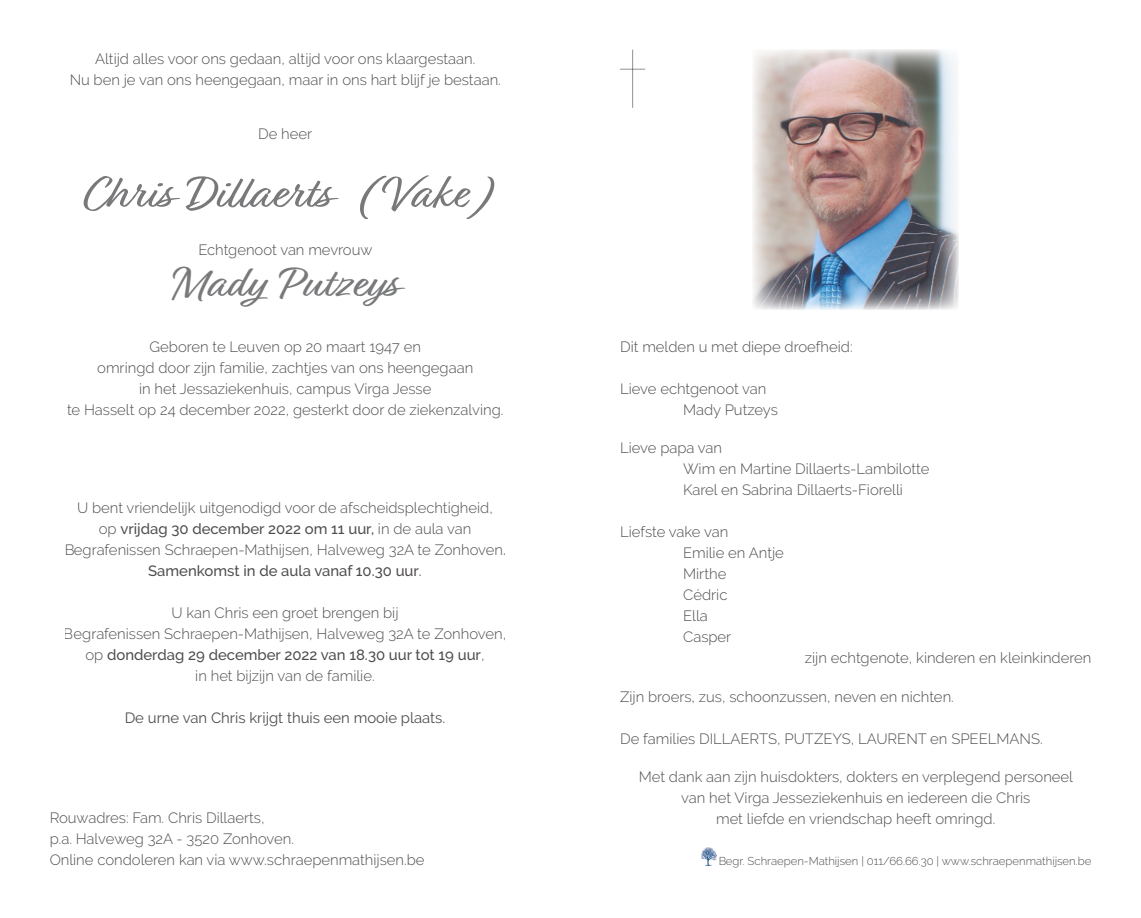
<style>
.page{position:relative;width:1141px;height:918px;background:#fff}
.page>*{position:absolute;margin:0;border:0;box-sizing:border-box;transform-origin:0 0}
.t1{font:47.25px "Relation Two";color:#57585a;scale:1.1 1}
.t2{font:43.75px "Relation Two";color:#57585a;scale:1.1 1}
.t3{font:300 14.88px/21px "Raleway";color:#231f20;text-align:center}
.t4{font:14.88px "Raleway";color:#231f20}
.t5{font:300 11.38px "Raleway";color:#231f20}
.s1{font-weight:500}
.s2{font-weight:400}
</style>
<div class="page">
<img style="left:701px;top:847px;width:15px;height:19px">
<svg style="left:620px;top:69px;width:25px;height:1px"></svg>
<hr style="left:632px;top:50px;width:1px;height:58px;background:#231f20">
<img style="left:753px;top:50px;width:205px;height:260px">
<p class="t3" style="left:70px;top:48px;width:433px">Altijd alles voor ons gedaan, altijd voor ons klaargestaan.<br>Nu ben je van ons heengegaan, maar in ons hart blijf je bestaan.</p>
<p class="t3" style="left:258px;top:123px;width:56px">De heer</p>
<h1 class="t1" style="left:83px;top:162px;width:369px">Chris Dillaerts (Vake)</h1>
<p class="t3" style="left:198px;top:239px;width:176px">Echtgenoot van mevrouw</p>
<h2 class="t2" style="left:173px;top:254px;width:205px">Mady Putzeys</h2>
<p class="t3" style="left:67px;top:336px;width:438px">Geboren te Leuven op 20 maart 1947 en<br>omringd door zijn familie, zachtjes van ons heengegaan<br>in het Jessaziekenhuis, campus Virga Jesse<br>te Hasselt op 24 december 2022, gesterkt door de ziekenzalving.</p>
<p class="t3" style="left:620px;top:336px;width:234px">Dit melden u met diepe droefheid:</p>
<p class="t3" style="left:683px;top:378px;width:96px;text-align:left;text-indent:-63px">Lieve echtgenoot van<br>Mady Putzeys</p>
<p class="t3" style="left:683px;top:437px;width:248px;text-align:left;text-indent:-63px">Lieve papa van<br>Wim en Martine Dillaerts-Lambilotte<br>Karel en Sabrina Dillaerts-Fiorelli</p>
<p class="t3" style="left:683px;top:521px;width:102px;text-align:left;text-indent:-63px">Liefste vake van<br>Emilie en Antje<br>Mirthe<br>Cédric<br>Ella<br>Casper</p>
<p class="t3" style="left:805px;top:647px;width:288px">zijn echtgenote, kinderen en kleinkinderen</p>
<p class="t3" style="left:620px;top:686px;width:335px">Zijn broers, zus, schoonzussen, neven en nichten.</p>
<p class="t3" style="left:620px;top:728px;width:424px">De families DILLAERTS, PUTZEYS, LAURENT en SPEELMANS.</p>
<p class="t3" style="left:639px;top:766px;width:436px">Met dank aan zijn huisdokters, dokters en verplegend personeel van het Virga Jesseziekenhuis en iedereen die Chris<br>met liefde en vriendschap heeft omringd.</p>
<p class="t3" style="left:64px;top:497px;width:443px">U bent vriendelijk uitgenodigd voor de afscheidsplechtigheid,<br>op <span class="s1">vrijdag 30 december 2022 om 11 uur,</span> in de aula van Begrafenissen Schraepen-Mathijsen, Halveweg 32A te Zonhoven<span class="s2">.<br></span><span class="s1">Samenkomst in de aula vanaf 10.30 uur</span><span class="s2">.</span></p>
<p class="t3" style="left:64px;top:602px;width:444px">U kan Chris een groet brengen bij<br>Begrafenissen Schraepen-Mathijsen, Halveweg 32A te Zonhoven, op <span class="s1">donderdag 29 december 2022 van 18.30 uur tot 19 uur</span>,<br>in het bijzijn van de familie.</p>
<p class="t4" style="left:125px;top:709px;width:322px">De urne van Chris krijgt thuis een mooie plaats.</p>
<p class="t3" style="left:50px;top:807px;width:376px;text-align:left">Rouwadres: Fam. Chris Dillaerts,<br>p.a. Halveweg 32A - 3520 Zonhoven.<br>Online condoleren kan via www.schraepenmathijsen.be</p>
<p class="t5" style="left:718px;top:854px;width:375px">Begr. Schraepen-Mathijsen | 011/66.66.30 | www.schraepenmathijsen.be</p>
</div>
